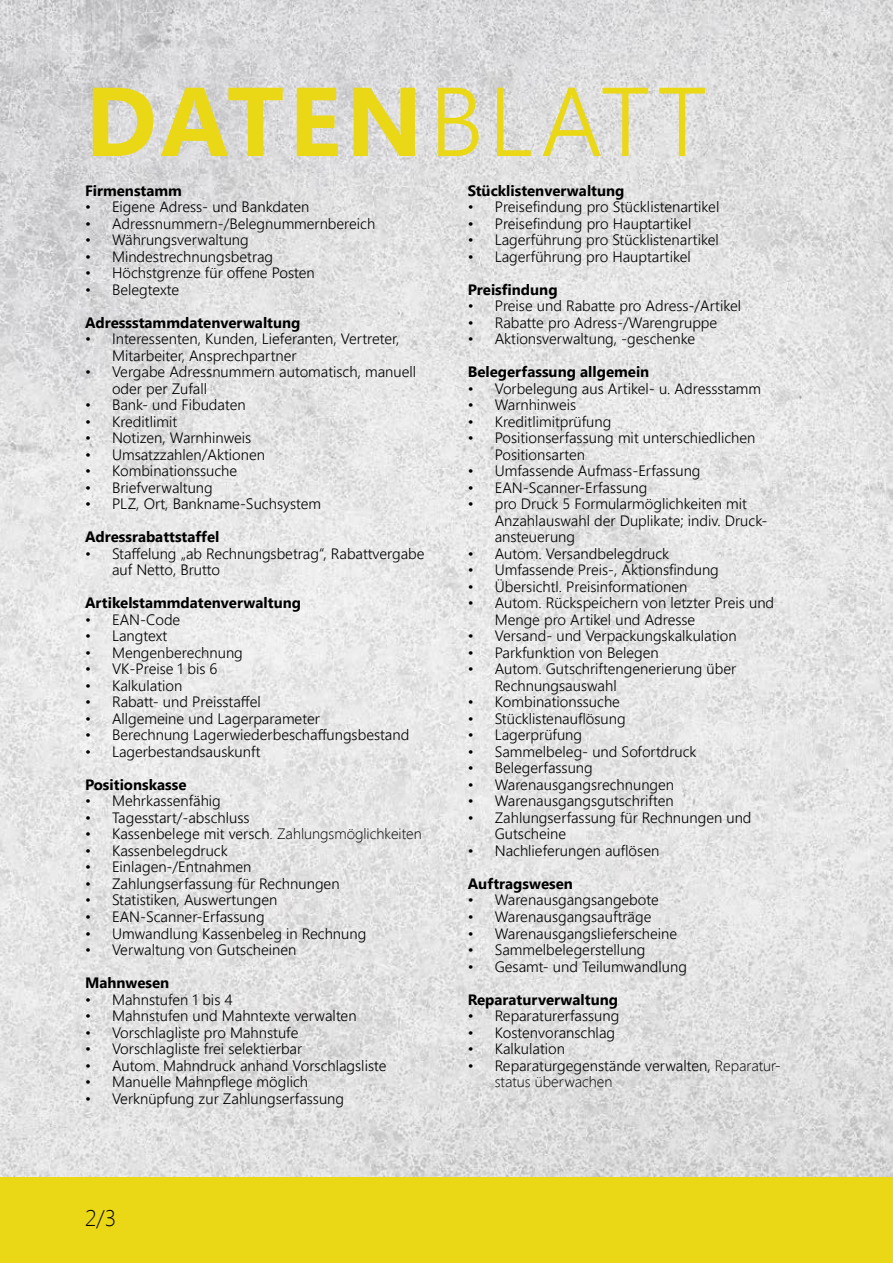
<style>
.page{position:relative;width:893px;height:1263px;background:#fff}
.page>*{position:absolute;margin:0;border:0;box-sizing:border-box;transform-origin:0 0}
.t1{font:700 97.5px "Segoe UI";letter-spacing:.045em;color:#ead817}
.t2{font:300 22.5px "Segoe UI";color:#000}
.t3{font:300 15px/16.5px "Segoe UI";color:#000}
.t4{font:700 15px "Segoe UI";color:#000}
.s1{font-weight:300}
.s2{font-style:inherit}
</style>
<div class="page">
<img style="left:0;top:0;width:893px;height:1178px">
<div style="left:0;top:1178px;width:893px;height:85px;background:#ead817"></div>
<h1 class="t1" style="left:85px;top:52px;width:624px">DATEN<span class="s1">BLATT</span></h1>
<p class="t4" style="left:85px;top:180px;width:98px">Firmenstamm</p>
<p class="t3" style="left:85px;top:198px;width:226px">• Eigene Adress- und Bankdaten</p>
<p class="t3" style="left:85px;top:215px;width:292px">• Adressnummern-/Belegnummernbereich</p>
<p class="t3" style="left:85px;top:231px;width:165px">• Währungsverwaltung</p>
<p class="t3" style="left:85px;top:248px;width:190px">• Mindestrechnungsbetrag</p>
<p class="t3" style="left:85px;top:264px;width:231px">• Höchstgrenze für offene Posten</p>
<p class="t3" style="left:85px;top:281px;width:96px">• Belegtexte</p>
<p class="t4" style="left:85px;top:312px;width:217px">Adressstammdatenverwaltung</p>
<p class="t3" style="left:112px;top:330px;width:289px;text-indent:-27px">• Interessenten, Kunden, Lieferanten, Vertreter,<br>Mitarbeiter, Ansprechpartner</p>
<p class="t3" style="left:112px;top:363px;width:306px;text-indent:-27px">• Vergabe Adressnummern automatisch, manuell oder per Zufall</p>
<p class="t3" style="left:85px;top:396px;width:162px">• Bank- und Fibudaten</p>
<p class="t3" style="left:85px;top:413px;width:94px">• Kreditlimit</p>
<p class="t3" style="left:85px;top:429px;width:168px">• Notizen, Warnhinweis</p>
<p class="t3" style="left:85px;top:446px;width:181px">• Umsatzzahlen/Aktionen</p>
<p class="t3" style="left:85px;top:462px;width:154px">• Kombinationssuche</p>
<p class="t3" style="left:85px;top:479px;width:129px">• Briefverwaltung</p>
<p class="t3" style="left:85px;top:495px;width:238px">• PLZ, Ort, Bankname-Suchsystem</p>
<p class="t4" style="left:85px;top:526px;width:136px">Adressrabattstaffel</p>
<p class="t3" style="left:112px;top:545px;width:314px;text-indent:-27px">• Staffelung „ab Rechnungsbetrag“, Rabattvergabe auf Netto, Brutto</p>
<p class="t4" style="left:85px;top:592px;width:218px">Artikelstammdatenverwaltung</p>
<p class="t3" style="left:85px;top:611px;width:97px">• EAN-Code</p>
<p class="t3" style="left:85px;top:627px;width:84px">• Langtext</p>
<p class="t3" style="left:85px;top:644px;width:159px">• Mengenberechnung</p>
<p class="t3" style="left:85px;top:660px;width:134px">• VK-Preise 1 bis 6</p>
<p class="t3" style="left:85px;top:677px;width:99px">• Kalkulation</p>
<p class="t3" style="left:85px;top:693px;width:177px">• Rabatt- und Preisstaffel</p>
<p class="t3" style="left:85px;top:710px;width:236px">• Allgemeine und Lagerparameter</p>
<p class="t3" style="left:85px;top:726px;width:326px">• Berechnung Lagerwiederbeschaffungsbestand</p>
<p class="t3" style="left:85px;top:743px;width:177px">• Lagerbestandsauskunft</p>
<p class="t4" style="left:85px;top:774px;width:103px">Positionskasse</p>
<p class="t3" style="left:85px;top:792px;width:137px">• Mehrkassenfähig</p>
<p class="t3" style="left:85px;top:809px;width:166px">• Tagesstart/-abschluss</p>
<p class="t3" style="left:85px;top:825px;width:338px">• Kassenbelege mit versch<span class="s2">. Zahlungsmöglichkeiten</span></p>
<p class="t3" style="left:85px;top:842px;width:144px">• Kassenbelegdruck</p>
<p class="t3" style="left:85px;top:858px;width:168px">• Einlagen-/Entnahmen</p>
<p class="t3" style="left:85px;top:875px;width:256px">• Zahlungserfassung für Rechnungen</p>
<p class="t3" style="left:85px;top:891px;width:194px">• Statistiken, Auswertungen</p>
<p class="t3" style="left:85px;top:908px;width:181px">• EAN-Scanner-Erfassung</p>
<p class="t3" style="left:85px;top:924px;width:283px">• Umwandlung Kassenbeleg in Rechnung</p>
<p class="t3" style="left:85px;top:941px;width:213px">• Verwaltung von Gutscheinen</p>
<p class="t4" style="left:85px;top:972px;width:86px">Mahnwesen</p>
<p class="t3" style="left:85px;top:990px;width:149px">• Mahnstufen 1 bis 4</p>
<p class="t3" style="left:85px;top:1007px;width:273px">• Mahnstufen und Mahntexte verwalten</p>
<p class="t3" style="left:85px;top:1023px;width:215px">• Vorschlagliste pro Mahnstufe</p>
<p class="t3" style="left:85px;top:1040px;width:219px">• Vorschlagliste frei selektierbar</p>
<p class="t3" style="left:85px;top:1056px;width:303px">• Autom. Mahndruck anhand Vorschlagsliste</p>
<p class="t3" style="left:85px;top:1073px;width:225px">• Manuelle Mahnpflege möglich</p>
<p class="t3" style="left:85px;top:1089px;width:261px">• Verknüpfung zur Zahlungserfassung</p>
<p class="t4" style="left:468px;top:180px;width:158px">Stücklistenverwaltung</p>
<p class="t3" style="left:468px;top:198px;width:253px">• Preisefindung pro Stücklistenartikel</p>
<p class="t3" style="left:468px;top:215px;width:225px">• Preisefindung pro Hauptartikel</p>
<p class="t3" style="left:468px;top:231px;width:253px">• Lagerführung pro Stücklistenartikel</p>
<p class="t3" style="left:468px;top:248px;width:225px">• Lagerführung pro Hauptartikel</p>
<p class="t4" style="left:468px;top:279px;width:91px">Preisfindung</p>
<p class="t3" style="left:468px;top:297px;width:275px">• Preise und Rabatte pro Adress-/Artikel</p>
<p class="t3" style="left:468px;top:314px;width:251px">• Rabatte pro Adress-/Warengruppe</p>
<p class="t3" style="left:468px;top:330px;width:229px">• Aktionsverwaltung, -geschenke</p>
<p class="t4" style="left:468px;top:361px;width:183px">Belegerfassung allgemein</p>
<p class="t3" style="left:468px;top:380px;width:295px">• Vorbelegung aus Artikel- u. Adressstamm</p>
<p class="t3" style="left:468px;top:396px;width:110px">• Warnhinweis</p>
<p class="t3" style="left:468px;top:413px;width:145px">• Kreditlimitprüfung</p>
<p class="t3" style="left:495px;top:429px;width:262px;text-indent:-27px">• Positionserfassung mit unterschiedlichen<br>Positionsarten</p>
<p class="t3" style="left:468px;top:462px;width:234px">• Umfassende Aufmass-Erfassung</p>
<p class="t3" style="left:468px;top:479px;width:181px">• EAN-Scanner-Erfassung</p>
<p class="t3" style="left:495px;top:495px;width:274px;text-indent:-27px">• pro Druck 5 Formularmöglichkeiten mit<br>Anzahlauswahl der Duplikate; indiv. Druck&shy;ansteuerung</p>
<p class="t3" style="left:468px;top:545px;width:203px">• Autom. Versandbelegdruck</p>
<p class="t3" style="left:468px;top:561px;width:253px">• Umfassende Preis-, Aktionsfindung</p>
<p class="t3" style="left:468px;top:578px;width:221px">• Übersichtl. Preisinformationen</p>
<p class="t3" style="left:495px;top:594px;width:281px;text-indent:-27px">• Autom. Rückspeichern von letzter Preis und<br>Menge pro Artikel und Adresse</p>
<p class="t3" style="left:468px;top:627px;width:271px">• Versand- und Verpackungskalkulation</p>
<p class="t3" style="left:468px;top:644px;width:192px">• Parkfunktion von Belegen</p>
<p class="t3" style="left:495px;top:660px;width:243px;text-indent:-27px">• Autom. Gutschriftengenerierung über<br>Rechnungsauswahl</p>
<p class="t3" style="left:468px;top:693px;width:154px">• Kombinationssuche</p>
<p class="t3" style="left:468px;top:710px;width:159px">• Stücklistenauflösung</p>
<p class="t3" style="left:468px;top:726px;width:116px">• Lagerprüfung</p>
<p class="t3" style="left:468px;top:743px;width:230px">• Sammelbeleg- und Sofortdruck</p>
<p class="t3" style="left:468px;top:759px;width:127px">• Belegerfassung</p>
<p class="t3" style="left:468px;top:776px;width:208px">• Warenausgangsrechnungen</p>
<p class="t3" style="left:468px;top:792px;width:207px">• Warenausgangsgutschriften</p>
<p class="t3" style="left:495px;top:809px;width:258px;text-indent:-27px">• Zahlungserfassung für Rechnungen und<br>Gutscheine</p>
<p class="t3" style="left:468px;top:842px;width:193px">• Nachlieferungen auflösen</p>
<p class="t4" style="left:468px;top:873px;width:107px">Auftragswesen</p>
<p class="t3" style="left:468px;top:891px;width:193px">• Warenausgangsangebote</p>
<p class="t3" style="left:468px;top:908px;width:185px">• Warenausgangsaufträge</p>
<p class="t3" style="left:468px;top:924px;width:211px">• Warenausgangslieferscheine</p>
<p class="t3" style="left:468px;top:941px;width:179px">• Sammelbelegerstellung</p>
<p class="t3" style="left:468px;top:957px;width:221px">• Gesamt- und Teilumwandlung</p>
<p class="t4" style="left:468px;top:988px;width:152px">Reparaturverwaltung</p>
<p class="t3" style="left:468px;top:1007px;width:153px">• Reparaturerfassung</p>
<p class="t3" style="left:468px;top:1023px;width:149px">• Kostenvoranschlag</p>
<p class="t3" style="left:468px;top:1040px;width:99px">• Kalkulation</p>
<p class="t3" style="left:495px;top:1056px;width:288px;text-indent:-27px">• Reparaturgegenstände verwalten, <span class="s2">Reparatur&shy;status überwachen</span></p>
<h2 class="t2" style="left:85px;top:1203px;width:33px">2/3</h2>
</div>
